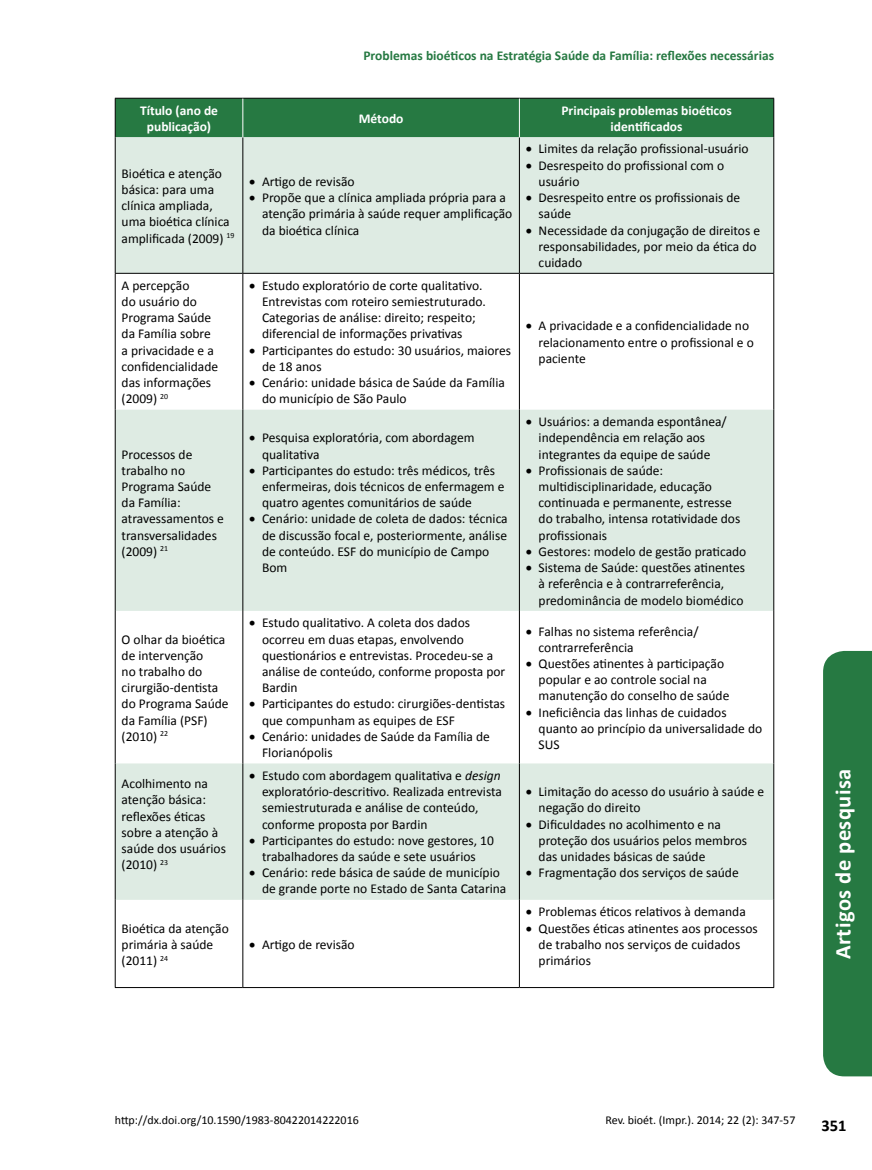
<style>
.page{position:relative;width:872px;height:1170px;background:#fff}
.page>*{position:absolute;margin:0;border:0;box-sizing:border-box;transform-origin:0 0}
.t1{font:700 22.5px "Calibri";letter-spacing:.02em;color:#fff}
.t2{font:700 16.5px "Calibri";color:#000}
.t3{font:13.5px/16.2px "Calibri";color:#000}
.t4{font:700 13.5px/16.2px "Calibri";color:#fff;text-align:center}
.t5{font:700 13.5px "Calibri";color:#267942}
.t6{font:12px "Calibri";color:#000}
.s1{font-style:italic}
</style>
<div class="page">
<div style="left:116px;top:99px;width:657px;height:38px;background:#267942"></div>
<svg style="left:116px;top:137px;width:657px;height:762px;fill:#deebe3"></svg>
<hr style="left:115px;top:98px;width:128px;height:1px;background:#000">
<hr style="left:115px;top:99px;width:1px;height:38px;background:#000">
<hr style="left:243px;top:98px;width:276px;height:1px;background:#000">
<hr style="left:519px;top:98px;width:255px;height:1px;background:#000">
<hr style="left:773px;top:99px;width:1px;height:38px;background:#000">
<hr style="left:115px;top:137px;width:1px;height:136px;background:#000">
<hr style="left:242px;top:137px;width:1px;height:136px;background:#000">
<hr style="left:519px;top:137px;width:1px;height:136px;background:#000">
<hr style="left:773px;top:137px;width:1px;height:136px;background:#000">
<hr style="left:115px;top:274px;width:1px;height:135px;background:#000">
<hr style="left:242px;top:274px;width:1px;height:135px;background:#000">
<hr style="left:519px;top:274px;width:1px;height:135px;background:#000">
<hr style="left:773px;top:274px;width:1px;height:135px;background:#000">
<hr style="left:115px;top:409px;width:1px;height:202px;background:#000">
<hr style="left:242px;top:409px;width:1px;height:202px;background:#000">
<hr style="left:519px;top:409px;width:1px;height:202px;background:#000">
<hr style="left:773px;top:409px;width:1px;height:202px;background:#000">
<hr style="left:115px;top:611px;width:1px;height:152px;background:#000">
<hr style="left:242px;top:611px;width:1px;height:152px;background:#000">
<hr style="left:519px;top:611px;width:1px;height:152px;background:#000">
<hr style="left:773px;top:611px;width:1px;height:152px;background:#000">
<hr style="left:115px;top:763px;width:1px;height:136px;background:#000">
<hr style="left:242px;top:763px;width:1px;height:136px;background:#000">
<hr style="left:519px;top:763px;width:1px;height:136px;background:#000">
<hr style="left:773px;top:763px;width:1px;height:136px;background:#000">
<hr style="left:115px;top:899px;width:1px;height:88px;background:#000">
<hr style="left:242px;top:899px;width:1px;height:88px;background:#000">
<hr style="left:519px;top:899px;width:1px;height:88px;background:#000">
<hr style="left:773px;top:899px;width:1px;height:88px;background:#000">
<hr style="left:242px;top:99px;width:1px;height:38px;background:#fff">
<hr style="left:519px;top:99px;width:1px;height:38px;background:#fff">
<hr style="left:115px;top:273px;width:128px;height:1px;background:#000">
<hr style="left:243px;top:273px;width:276px;height:1px;background:#000">
<hr style="left:519px;top:273px;width:255px;height:1px;background:#000">
<hr style="left:115px;top:987px;width:128px;height:1px;background:#000">
<hr style="left:243px;top:987px;width:276px;height:1px;background:#000">
<hr style="left:519px;top:987px;width:255px;height:1px;background:#000">
<div style="left:823px;top:651px;width:49px;height:425px;background:#267942"></div>
<p class="t5" style="left:363px;top:47px;width:412px">Problemas bioéticos na Estratégia Saúde da Família: reflexões necessárias</p>
<p class="t4" style="left:140px;top:102px;width:80px">Título (ano de publicação)</p>
<p class="t4" style="left:359px;top:110px;width:46px">Método</p>
<p class="t4" style="left:561px;top:102px;width:172px">Principais problemas bioéticos identificados</p>
<p class="t3" style="left:122px;top:165px;width:114px">Bioética e atenção básica: para uma clínica ampliada, uma bioética clínica amplificada (2009) <sup>19</sup></p>
<p class="t3" style="left:249px;top:173px;width:107px">• Artigo de revisão</p>
<p class="t3" style="left:526px;top:141px;width:224px">• Limites da relação profissional-usuário</p>
<p class="t3" style="left:538px;top:157px;width:187px;text-indent:-13px">• Desrespeito do profissional com o usuário</p>
<p class="t3" style="left:538px;top:189px;width:203px;text-indent:-13px">• Desrespeito entre os profissionais de saúde</p>
<p class="t3" style="left:538px;top:222px;width:223px;text-indent:-13px">• Necessidade da conjugação de direitos e responsabilidades, por meio da ética do cuidado</p>
<p class="t3" style="left:262px;top:189px;width:252px;text-indent:-13px">• Propõe que a clínica ampliada própria para a atenção primária à saúde requer amplificação da bioética clínica</p>
<p class="t3" style="left:122px;top:277px;width:98px">A percepção<br>do usuário do<br>Programa Saúde da Família sobre a privacidade e a confidencialidade das informações (2009) <sup>20</sup></p>
<p class="t3" style="left:262px;top:277px;width:225px;text-indent:-13px">• Estudo exploratório de corte qualitativo.<br>Entrevistas com roteiro semiestruturado.<br>Categorias de análise: direito; respeito; diferencial de informações privativas</p>
<p class="t3" style="left:262px;top:342px;width:251px;text-indent:-13px">• Participantes do estudo: 30 usuários, maiores de 18 anos</p>
<p class="t3" style="left:262px;top:374px;width:244px;text-indent:-13px">• Cenário: unidade básica de Saúde da Família do município de São Paulo</p>
<p class="t3" style="left:122px;top:446px;width:104px">Processos de trabalho no<br>Programa Saúde da Família: atravessamentos e transversalidades (2009) <sup>21</sup></p>
<p class="t3" style="left:122px;top:631px;width:108px">O olhar da bioética de intervenção<br>no trabalho do cirurgião-dentista do Programa Saúde da Família (PSF) (2010) <sup>22</sup></p>
<p class="t3" style="left:262px;top:430px;width:214px;text-indent:-13px">• Pesquisa exploratória, com abordagem qualitativa</p>
<p class="t3" style="left:262px;top:462px;width:244px;text-indent:-13px">• Participantes do estudo: três médicos, três enfermeiras, dois técnicos de enfermagem e quatro agentes comunitários de saúde</p>
<p class="t3" style="left:262px;top:511px;width:247px;text-indent:-13px">• Cenário: unidade de coleta de dados: técnica de discussão focal e, posteriormente, análise de conteúdo. ESF do município de Campo Bom</p>
<p class="t3" style="left:262px;top:614px;width:245px;text-indent:-13px">• Estudo qualitativo. A coleta dos dados ocorreu em duas etapas, envolvendo questionários e entrevistas. Procedeu-se a análise de conteúdo, conforme proposta por Bardin</p>
<p class="t3" style="left:262px;top:695px;width:245px;text-indent:-13px">• Participantes do estudo: cirurgiões-dentistas que compunham as equipes de ESF</p>
<p class="t3" style="left:262px;top:728px;width:229px;text-indent:-13px">• Cenário: unidades de Saúde da Família de<br>Florianópolis</p>
<p class="t3" style="left:122px;top:775px;width:106px">Acolhimento na atenção básica: reflexões éticas sobre a atenção à saúde dos usuários (2010) <sup>23</sup></p>
<p class="t3" style="left:262px;top:767px;width:241px;text-indent:-13px">• Estudo com abordagem qualitativa e <span class="s1">design </span>exploratório-descritivo. Realizada entrevista semiestruturada e análise de conteúdo, conforme proposta por Bardin</p>
<p class="t3" style="left:249px;top:832px;width:246px;text-align:center">• Participantes do estudo: nove gestores, 10 trabalhadores da saúde e sete usuários</p>
<p class="t3" style="left:262px;top:864px;width:246px;text-indent:-13px">• Cenário: rede básica de saúde de município de grande porte no Estado de Santa Catarina</p>
<p class="t3" style="left:122px;top:919px;width:109px">Bioética da atenção primária à saúde (2011) <sup>24</sup></p>
<p class="t3" style="left:249px;top:936px;width:107px">• Artigo de revisão</p>
<p class="t3" style="left:538px;top:318px;width:217px;text-indent:-13px">• A privacidade e a confidencialidade no relacionamento entre o profissional e o paciente</p>
<p class="t3" style="left:538px;top:413px;width:190px;text-indent:-13px">• Usuários: a demanda espontânea/ independência em relação aos integrantes da equipe de saúde</p>
<p class="t3" style="left:538px;top:462px;width:203px;text-indent:-13px">• Profissionais de saúde: multidisciplinaridade, educação continuada e permanente, estresse do trabalho, intensa rotatividade dos profissionais</p>
<p class="t3" style="left:526px;top:543px;width:222px">• Gestores: modelo de gestão praticado</p>
<p class="t3" style="left:538px;top:559px;width:208px;text-indent:-13px">• Sistema de Saúde: questões atinentes à referência e à contrarreferência, predominância de modelo biomédico</p>
<p class="t3" style="left:538px;top:623px;width:161px;text-indent:-13px">• Falhas no sistema referência/ contrarreferência</p>
<p class="t3" style="left:538px;top:655px;width:192px;text-indent:-13px">• Questões atinentes à participação popular e ao controle social na manutenção do conselho de saúde</p>
<p class="t3" style="left:538px;top:704px;width:225px;text-indent:-13px">• Ineficiência das linhas de cuidados quanto ao princípio da universalidade do<br>SUS</p>
<p class="t3" style="left:538px;top:783px;width:227px;text-indent:-13px">• Limitação do acesso do usuário à saúde e negação do direito</p>
<p class="t3" style="left:538px;top:816px;width:210px;text-indent:-13px">• Dificuldades no acolhimento e na proteção dos usuários pelos membros das unidades básicas de saúde</p>
<p class="t3" style="left:526px;top:864px;width:214px">• Fragmentação dos serviços de saúde</p>
<p class="t3" style="left:526px;top:903px;width:221px">• Problemas éticos relativos à demanda</p>
<p class="t3" style="left:538px;top:919px;width:221px;text-indent:-13px">• Questões éticas atinentes aos processos de trabalho nos serviços de cuidados primários</p>
<h1 class="t1" style="left:828px;top:959px;width:192px;rotate:-90deg">Artigos de pesquisa</h1>
<p class="t6" style="left:115px;top:1112px;width:245px">http://dx.doi.org/10.1590/1983-80422014222016</p>
<p class="t6" style="left:605px;top:1112px;width:191px">Rev. bioét. (Impr.). 2014; 22 (2): 347-57</p>
<p class="t2" style="left:821px;top:1115px;width:27px">351</p>
</div>
